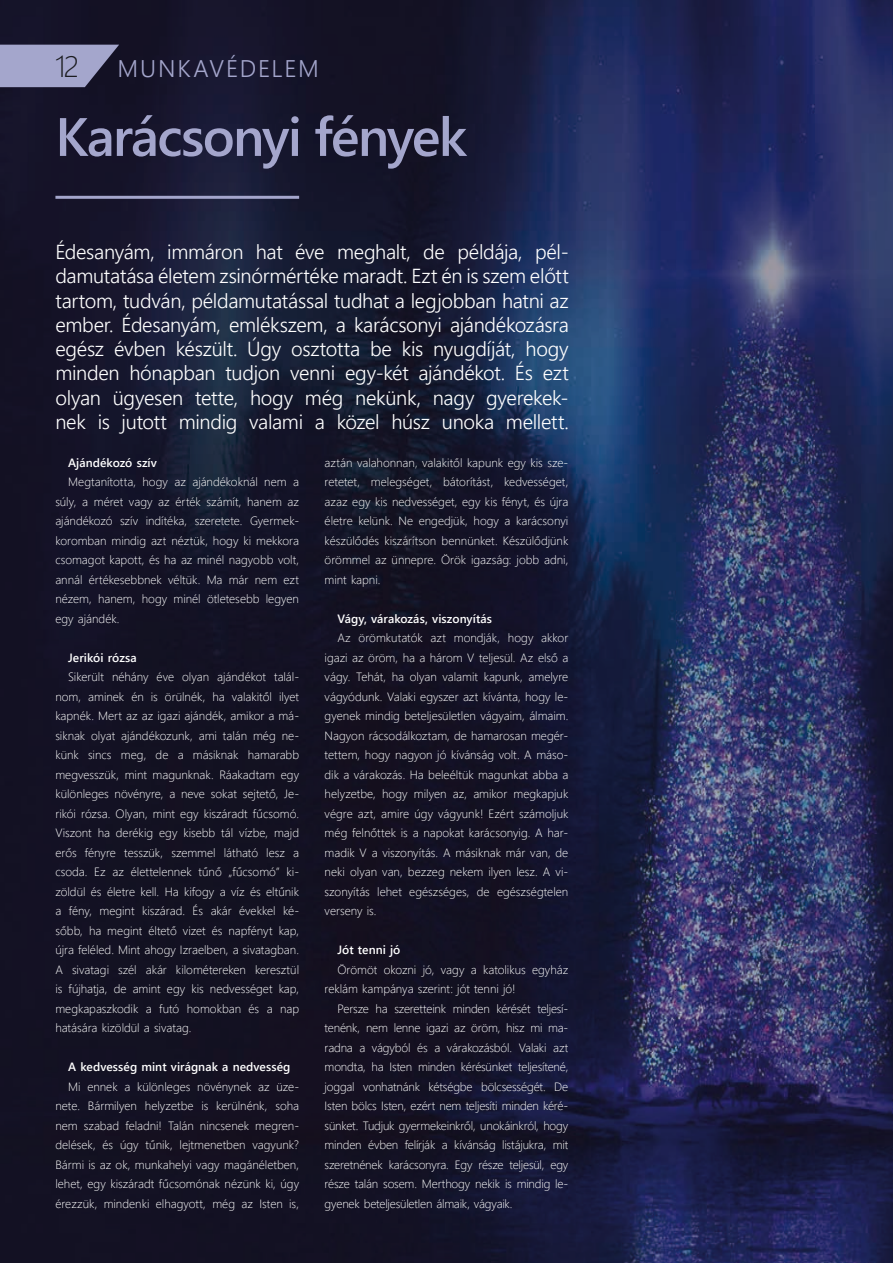
<style>
.page{position:relative;width:893px;height:1263px;background:#fff}
.page>*{position:absolute;margin:0;border:0;box-sizing:border-box;transform-origin:0 0}
.t1{font:54px "Webly Sleek UI Semibold";letter-spacing:-.035em;color:#a4a6cc}
.t2{font:30px "Webly Sleek UI Light";color:#1b1c20}
.t3{font:24px "Webly Sleek UI Semilight";letter-spacing:.08em;color:#a4a6cc}
.t4{font:20.25px/24.3px "Webly Sleek UI Semilight";letter-spacing:-.015em;color:#fff;text-align:justify}
.t5{font:12px/19.5px "Webly Sleek UI Light";color:#fff;text-align:justify}
.t6{font:12px "Webly Sleek UI Semibold";letter-spacing:.005em;color:#fff}
</style>
<div class="page">
<img style="left:0;top:0;width:893px;height:1263px">
<svg style="left:0;top:45px;width:119px;height:42px;background:#8f90b3"></svg>
<hr style="left:55px;top:196px;width:244px;height:3px;background:#a4a6cc">
<p class="t2" style="left:55px;top:43px;width:25px">12</p>
<p class="t3" style="left:117px;top:50px;width:203px">munkavédelem</p>
<p class="t1" style="left:55px;top:96px;width:413px">Karácsonyi fények</p>
<p class="t4" style="left:55px;top:239px;width:515px">Édesanyám, immáron hat éve meghalt, de példája, pél&shy;damutatása életem zsinórmértéke maradt. Ezt én is szem előtt tartom, tudván, példamutatással tudhat a legjobban hatni az ember. Édesanyám, emlékszem, a karácsonyi ajándékozásra egész évben készült. Úgy osztotta be kis nyugdíját, hogy minden hónapban tudjon venni egy-két ajándékot. És ezt olyan ügyesen tette, hogy még nekünk, nagy gyerekek&shy;nek is jutott mindig valami a közel húsz unoka mellett.</p>
<p class="t6" style="left:68px;top:453px;width:90px">Ajándékozó szív</p>
<p class="t5" style="left:68px;top:472px;width:232px">Megtanította, hogy az ajándékoknál nem a</p>
<p class="t5" style="left:55px;top:491px;width:245px">súly, a méret vagy az érték számít, hanem az</p>
<p class="t5" style="left:55px;top:511px;width:245px">ajándékozó szív indítéka, szeretete. Gyermek-</p>
<p class="t5" style="left:55px;top:530px;width:245px">koromban mindig azt néztük, hogy ki mekkora</p>
<p class="t5" style="left:55px;top:550px;width:245px">csomagot kapott, és ha az minél nagyobb volt,</p>
<p class="t5" style="left:55px;top:569px;width:245px">annál értékesebbnek véltük. Ma már nem ezt</p>
<p class="t5" style="left:55px;top:589px;width:245px">nézem, hanem, hogy minél ötletesebb legyen</p>
<p class="t5" style="left:55px;top:608px;width:66px">egy ajándék.</p>
<p class="t6" style="left:68px;top:648px;width:70px">Jerikói rózsa</p>
<p class="t5" style="left:68px;top:667px;width:232px">Sikerült néhány éve olyan ajándékot talál-</p>
<p class="t5" style="left:55px;top:686px;width:245px">nom, aminek én is örülnék, ha valakitől ilyet</p>
<p class="t5" style="left:55px;top:706px;width:245px">kapnék. Mert az az igazi ajándék, amikor a má-</p>
<p class="t5" style="left:55px;top:725px;width:245px">siknak olyat ajándékozunk, ami talán még ne-</p>
<p class="t5" style="left:55px;top:745px;width:245px">künk sincs meg, de a másiknak hamarabb</p>
<p class="t5" style="left:55px;top:764px;width:245px">megvesszük, mint magunknak. Ráakadtam egy</p>
<p class="t5" style="left:55px;top:784px;width:245px">különleges növényre, a neve sokat sejtető, Je-</p>
<p class="t5" style="left:55px;top:803px;width:245px">rikói rózsa. Olyan, mint egy kiszáradt fűcsomó.</p>
<p class="t5" style="left:55px;top:823px;width:245px">Viszont ha derékig egy kisebb tál vízbe, majd</p>
<p class="t5" style="left:55px;top:842px;width:245px">erős fényre tesszük, szemmel látható lesz a</p>
<p class="t5" style="left:55px;top:862px;width:245px">csoda. Ez az élettelennek tűnő „fűcsomó” ki-</p>
<p class="t5" style="left:55px;top:881px;width:245px">zöldül és életre kell. Ha kifogy a víz és eltűnik</p>
<p class="t5" style="left:55px;top:901px;width:245px">a fény, megint kiszárad. És akár évekkel ké-</p>
<p class="t5" style="left:55px;top:920px;width:245px">sőbb, ha megint éltető vizet és napfényt kap,</p>
<p class="t5" style="left:55px;top:940px;width:245px">újra feléled. Mint ahogy Izraelben, a sivatagban.</p>
<p class="t5" style="left:55px;top:959px;width:245px">A sivatagi szél akár kilométereken keresztül</p>
<p class="t5" style="left:55px;top:979px;width:245px">is fújhatja, de amint egy kis nedvességet kap,</p>
<p class="t5" style="left:55px;top:998px;width:245px">megkapaszkodik a futó homokban és a nap</p>
<p class="t5" style="left:55px;top:1018px;width:138px">hatására kizöldül a sivatag.</p>
<p class="t6" style="left:68px;top:1058px;width:224px">A kedvesség mint virágnak a nedvesség</p>
<p class="t5" style="left:68px;top:1076px;width:232px">Mi ennek a különleges növénynek az üze-</p>
<p class="t5" style="left:55px;top:1096px;width:245px">nete. Bármilyen helyzetbe is kerülnénk, soha</p>
<p class="t5" style="left:55px;top:1115px;width:245px">nem szabad feladni! Talán nincsenek megren-</p>
<p class="t5" style="left:55px;top:1135px;width:245px">delések, és úgy tűnik, lejtmenetben vagyunk?</p>
<p class="t5" style="left:55px;top:1154px;width:245px">Bármi is az ok, munkahelyi vagy magánéletben,</p>
<p class="t5" style="left:55px;top:1174px;width:245px">lehet, egy kiszáradt fűcsomónak nézünk ki, úgy</p>
<p class="t5" style="left:55px;top:1193px;width:245px">érezzük, mindenki elhagyott, még az Isten is,</p>
<p class="t5" style="left:325px;top:452px;width:245px">aztán valahonnan, valakitől kapunk egy kis sze&shy;retetet, melegséget, bátorítást, kedvességet, azaz egy kis nedvességet, egy kis fényt, és újra életre kelünk. Ne engedjük, hogy a karácsonyi készülődés kiszárítson bennünket. Készülődjünk örömmel az ünnepre. Örök igazság: jobb adni, mint kapni.</p>
<p class="t6" style="left:337px;top:609px;width:156px">Vágy, várakozás, viszonyítás</p>
<p class="t5" style="left:337px;top:628px;width:232px">Az örömkutatók azt mondják, hogy akkor</p>
<p class="t5" style="left:325px;top:647px;width:245px">igazi az öröm, ha a három V teljesül. Az első a</p>
<p class="t5" style="left:325px;top:667px;width:245px">vágy. Tehát, ha olyan valamit kapunk, amelyre</p>
<p class="t5" style="left:325px;top:686px;width:245px">vágyódunk. Valaki egyszer azt kívánta, hogy le-</p>
<p class="t5" style="left:325px;top:706px;width:245px">gyenek mindig beteljesületlen vágyaim, álmaim.</p>
<p class="t5" style="left:325px;top:725px;width:245px">Nagyon rácsodálkoztam, de hamarosan megér-</p>
<p class="t5" style="left:325px;top:745px;width:245px">tettem, hogy nagyon jó kívánság volt. A máso-</p>
<p class="t5" style="left:325px;top:764px;width:245px">dik a várakozás. Ha beleéltük magunkat abba a</p>
<p class="t5" style="left:325px;top:784px;width:245px">helyzetbe, hogy milyen az, amikor megkapjuk</p>
<p class="t5" style="left:325px;top:803px;width:245px">végre azt, amire úgy vágyunk! Ezért számoljuk</p>
<p class="t5" style="left:325px;top:823px;width:245px">még felnőttek is a napokat karácsonyig. A har-</p>
<p class="t5" style="left:325px;top:842px;width:245px">madik V a viszonyítás. A másiknak már van, de</p>
<p class="t5" style="left:325px;top:862px;width:245px">neki olyan van, bezzeg nekem ilyen lesz. A vi-</p>
<p class="t5" style="left:325px;top:881px;width:245px">szonyítás lehet egészséges, de egészségtelen</p>
<p class="t5" style="left:325px;top:901px;width:53px">verseny is.</p>
<p class="t6" style="left:337px;top:941px;width:65px">Jót tenni jó</p>
<p class="t5" style="left:337px;top:959px;width:232px">Örömöt okozni jó, vagy a katolikus egyház</p>
<p class="t5" style="left:325px;top:979px;width:192px">reklám kampánya szerint: jót tenni jó!</p>
<p class="t5" style="left:337px;top:998px;width:232px">Persze ha szeretteink minden kérését teljesí-</p>
<p class="t5" style="left:325px;top:1018px;width:245px">tenénk, nem lenne igazi az öröm, hisz mi ma-</p>
<p class="t5" style="left:325px;top:1037px;width:245px">radna a vágyból és a várakozásból. Valaki azt</p>
<p class="t5" style="left:325px;top:1057px;width:245px">mondta, ha Isten minden kérésünket teljesítené,</p>
<p class="t5" style="left:325px;top:1076px;width:245px">joggal vonhatnánk kétségbe bölcsességét. De</p>
<p class="t5" style="left:325px;top:1096px;width:245px">Isten bölcs Isten, ezért nem teljesíti minden kéré-</p>
<p class="t5" style="left:325px;top:1115px;width:245px">sünket. Tudjuk gyermekeinkről, unokáinkról, hogy</p>
<p class="t5" style="left:325px;top:1135px;width:245px">minden évben felírják a kívánság listájukra, mit</p>
<p class="t5" style="left:325px;top:1154px;width:245px">szeretnének karácsonyra. Egy része teljesül, egy</p>
<p class="t5" style="left:325px;top:1174px;width:245px">része talán sosem. Merthogy nekik is mindig le-</p>
<p class="t5" style="left:325px;top:1193px;width:189px">gyenek beteljesületlen álmaik, vágyaik.</p>
</div>
